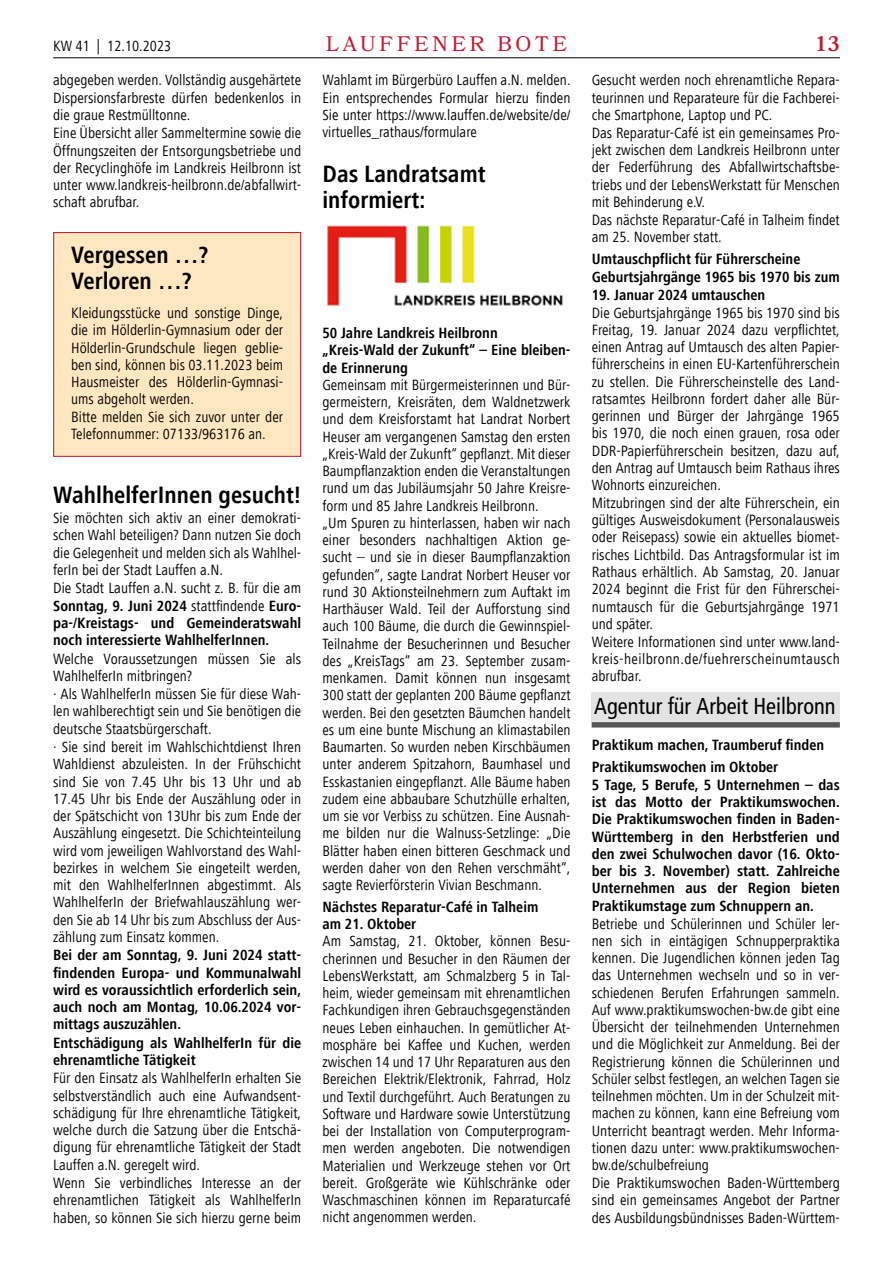
<style>
.page{position:relative;width:893px;height:1263px;background:#fff}
.page>*{position:absolute;margin:0;border:0;box-sizing:border-box;transform-origin:0 0}
.t1{font:700 condensed 24.3px/25.5px "Frutiger Next LT";color:#000}
.t2{font:condensed 22.95px "Frutiger LT";color:#000}
.t3{font:21px "Bookmania";letter-spacing:.17em;color:#c11c32}
.t4{font:600 21px "Bookmania";color:#c11c32}
.t5{font:condensed 15.3px/17.2px "Frutiger Next LT";color:#000}
.t6{font:700 condensed 15.3px/17.2px "Frutiger Next LT";color:#000}
.s1{font-weight:700}
</style>
<div class="page">
<div style="left:54px;top:233px;width:247px;height:223px;background:#ffe7c1"></div>
<div style="left:53px;top:232px;width:248px;height:225px;border:1px solid #c11c32"></div>
<img style="left:327px;top:225px;width:236px;height:81px">
<div style="left:592px;top:692px;width:248px;height:35px;background:#e3e3e3"></div>
<div style="left:592px;top:722px;width:248px;height:5px;background:#565656"></div>
<hr style="left:53px;top:57px;width:787px;height:1px;background:#000">
<p class="t5" style="left:53px;top:37px;width:120px">KW 41 | 12.10.2023</p>
<h3 class="t3" style="left:326px;top:31px;width:243px">LAUFFENER BOTE</h3>
<h3 class="t4" style="left:815px;top:31px;width:26px">13</h3>
<p class="t5" style="left:53px;top:72px;width:250px">abgegeben werden. Vollständig ausgehärtete Dispersionsfarbreste dürfen bedenkenlos in die graue Restmülltonne.<br>Eine Übersicht aller Sammeltermine sowie die Öffnungszeiten der Entsorgungsbetriebe und der Recyclinghöfe im Landkreis Heilbronn ist unter www.landkreis-heilbronn.de/abfallwirt&shy;schaft abrufbar.</p>
<h1 class="t1" style="left:71px;top:243px;width:139px">Vergessen …?<br>Verloren …?</h1>
<p class="t5" style="left:71px;top:304px;width:213px">Kleidungsstücke und sonstige Dinge, die im Hölderlin-Gymnasium oder der Hölderlin-Grundschule liegen geblie&shy;ben sind, können bis 03.11.2023 beim Hausmeister des Hölderlin-Gymnasi&shy;ums abgeholt werden.<br>Bitte melden Sie sich zuvor unter der Telefonnummer: 07133/963176 an.</p>
<p class="t5" style="left:322px;top:72px;width:250px;text-align:justify">Wahlamt im Bürgerbüro Lauffen a.N. melden.<br>Ein entsprechendes Formular hierzu finden Sie unter https://www.lauffen.de/website/de/ virtuelles_rathaus/formulare</p>
<h1 class="t1" style="left:322px;top:161px;width:165px">Das Landratsamt informiert:</h1>
<p class="t5" style="left:592px;top:72px;width:250px">Gesucht werden noch ehrenamtliche Repara&shy;teurinnen und Reparateure für die Fachberei&shy;che Smartphone, Laptop und PC.<br>Das Reparatur-Café ist ein gemeinsames Pro&shy;jekt zwischen dem Landkreis Heilbronn unter der Federführung des Abfallwirtschaftsbe&shy;triebs und der LebensWerkstatt für Menschen mit Behinderung e.V.<br>Das nächste Reparatur-Café in Talheim findet am 25. November statt.</p>
<p class="t6" style="left:592px;top:250px;width:250px;line-height:18px">Umtauschpflicht für Führerscheine<br>Geburtsjahrgänge 1965 bis 1970 bis zum</p>
<p class="t6" style="left:592px;top:286px;width:175px">19. Januar 2024 umtauschen</p>
<p class="t5" style="left:592px;top:304px;width:250px">Die Geburtsjahrgänge 1965 bis 1970 sind bis Freitag, 19. Januar 2024 dazu verpflichtet, einen Antrag auf Umtausch des alten Papier&shy;führerscheins in einen EU-Kartenführerschein zu stellen. Die Führerscheinstelle des Land&shy;ratsamtes Heilbronn fordert daher alle Bür&shy;gerinnen und Bürger der Jahrgänge 1965 bis 1970, die noch einen grauen, rosa oder DDR-Papierführerschein besitzen, dazu auf, den Antrag auf Umtausch beim Rathaus ihres Wohnorts einzureichen.<br>Mitzubringen sind der alte Führerschein, ein gültiges Ausweisdokument (Personalausweis oder Reisepass) sowie ein aktuelles biomet&shy;risches Lichtbild. Das Antragsformular ist im Rathaus erhältlich. Ab Samstag, 20. Januar 2024 beginnt die Frist für den Führerschei&shy;numtausch für die Geburtsjahrgänge 1971 und später.<br>Weitere Informationen sind unter www.land&shy;kreis-heilbronn.de/fuehrerscheinumtausch abrufbar.</p>
<h2 class="t2" style="left:594px;top:693px;width:243px">Agentur für Arbeit Heilbronn</h2>
<p class="t6" style="left:592px;top:733px;width:234px;line-height:22.2px">Praktikum machen, Traumberuf finden<br>Praktikumswochen im Oktober</p>
<p class="t6" style="left:592px;top:776px;width:250px;text-align:justify">5 Tage, 5 Berufe, 5 Unternehmen – das ist das Motto der Praktikumswochen.<br>Die Praktikumswochen finden in Baden-Württemberg in den Herbstferien und den zwei Schulwochen davor (16. Okto&shy;ber bis 3. November) statt. Zahlreiche Unternehmen aus der Region bieten Praktikumstage zum Schnuppern an.</p>
<p class="t5" style="left:592px;top:915px;width:250px">Betriebe und Schülerinnen und Schüler ler&shy;nen sich in eintägigen Schnupperpraktika kennen. Die Jugendlichen können jeden Tag das Unternehmen wechseln und so in ver&shy;schiedenen Berufen Erfahrungen sammeln.<br>Auf www.praktikumswochen-bw.de gibt eine Übersicht der teilnehmenden Unternehmen und die Möglichkeit zur Anmeldung. Bei der Registrierung können die Schülerinnen und Schüler selbst festlegen, an welchen Tagen sie teilnehmen möchten. Um in der Schulzeit mit&shy;machen zu können, kann eine Befreiung vom Unterricht beantragt werden. Mehr Informa&shy;tionen dazu unter: www.praktikumswochen&shy;bw.de/schulbefreiung<br>Die Praktikumswochen Baden-Württemberg sind ein gemeinsames Angebot der Partner des Ausbildungsbündnisses Baden-Württem-</p>
<p class="t6" style="left:322px;top:324px;width:250px">50 Jahre Landkreis Heilbronn „Kreis-Wald der Zukunft“ – Eine bleiben&shy;de Erinnerung</p>
<p class="t5" style="left:322px;top:376px;width:250px">Gemeinsam mit Bürgermeisterinnen und Bür&shy;germeistern, Kreisräten, dem Waldnetzwerk und dem Kreisforstamt hat Landrat Norbert Heuser am vergangenen Samstag den ersten „Kreis-Wald der Zukunft“ gepflanzt. Mit dieser Baumpflanzaktion enden die Veranstaltungen rund um das Jubiläumsjahr 50 Jahre Kreisre&shy;form und 85 Jahre Landkreis Heilbronn.<br>„Um Spuren zu hinterlassen, haben wir nach einer besonders nachhaltigen Aktion ge&shy;sucht – und sie in dieser Baumpflanzaktion gefunden“, sagte Landrat Norbert Heuser vor rund 30 Aktionsteilnehmern zum Auftakt im Harthäuser Wald. Teil der Aufforstung sind auch 100 Bäume, die durch die Gewinnspiel-Teilnahme der Besucherinnen und Besucher des „KreisTags“ am 23. September zusam&shy;menkamen. Damit können nun insgesamt 300 statt der geplanten 200 Bäume gepflanzt werden. Bei den gesetzten Bäumchen handelt es um eine bunte Mischung an klimastabilen Baumarten. So wurden neben Kirschbäumen unter anderem Spitzahorn, Baumhasel und Esskastanien eingepflanzt. Alle Bäume haben zudem eine abbaubare Schutzhülle erhalten, um sie vor Verbiss zu schützen. Eine Ausnah&shy;me bilden nur die Walnuss-Setzlinge: „Die Blätter haben einen bitteren Geschmack und werden daher von den Rehen verschmäht“, sagte Revierförsterin Vivian Beschmann.</p>
<p class="t6" style="left:322px;top:898px;width:217px">Nächstes Reparatur-Café in Talheim am 21. Oktober</p>
<p class="t5" style="left:322px;top:933px;width:250px;text-align:justify">Am Samstag, 21. Oktober, können Besu&shy;cherinnen und Besucher in den Räumen der LebensWerkstatt, am Schmalzberg 5 in Tal&shy;heim, wieder gemeinsam mit ehrenamtlichen Fachkundigen ihren Gebrauchsgegenständen neues Leben einhauchen. In gemütlicher At&shy;mosphäre bei Kaffee und Kuchen, werden zwischen 14 und 17 Uhr Reparaturen aus den Bereichen Elektrik/Elektronik, Fahrrad, Holz und Textil durchgeführt. Auch Beratungen zu Software und Hardware sowie Unterstützung bei der Installation von Computerprogram&shy;men werden angeboten. Die notwendigen Materialien und Werkzeuge stehen vor Ort bereit. Großgeräte wie Kühlschränke oder Waschmaschinen können im Reparaturcafé nicht angenommen werden.</p>
<h1 class="t1" style="left:53px;top:482px;width:249px">WahlhelferInnen gesucht!</h1>
<p class="t5" style="left:53px;top:509px;width:250px">Sie möchten sich aktiv an einer demokrati&shy;schen Wahl beteiligen? Dann nutzen Sie doch die Gelegenheit und melden sich als Wahlhel&shy;ferIn bei der Stadt Lauffen a.N.<br>Die Stadt Lauffen a.N. sucht z. B. für die am <span class="s1">Sonntag, 9. Juni 2024</span> stattfindende <span class="s1">Euro&shy;pa-/Kreistags- und Gemeinderatswahl noch interessierte WahlhelferInnen.</span></p>
<p class="t5" style="left:53px;top:650px;width:250px">Welche Voraussetzungen müssen Sie als WahlhelferIn mitbringen?<br>· Als WahlhelferIn müssen Sie für diese Wah&shy;len wahlberechtigt sein und Sie benötigen die deutsche Staatsbürgerschaft.<br>· Sie sind bereit im Wahlschichtdienst Ihren Wahldienst abzuleisten. In der Frühschicht sind Sie von 7.45 Uhr bis 13 Uhr und ab 17.45 Uhr bis Ende der Auszählung oder in der Spätschicht von 13Uhr bis zum Ende der Auszählung eingesetzt. Die Schichteinteilung wird vom jeweiligen Wahlvorstand des Wahl&shy;bezirkes in welchem Sie eingeteilt werden, mit den WahlhelferInnen abgestimmt. Als WahlhelferIn der Briefwahlauszählung wer&shy;den Sie ab 14 Uhr bis zum Abschluss der Aus&shy;zählung zum Einsatz kommen.</p>
<p class="t6" style="left:53px;top:946px;width:250px">Bei der am Sonntag, 9. Juni 2024 statt&shy;findenden Europa- und Kommunalwahl wird es voraussichtlich erforderlich sein, auch noch am Montag, 10.06.2024 vor&shy;mittags auszuzählen.<br>Entschädigung als WahlhelferIn für die ehrenamtliche Tätigkeit</p>
<p class="t5" style="left:53px;top:1070px;width:250px">Für den Einsatz als WahlhelferIn erhalten Sie selbstverständlich auch eine Aufwandsent&shy;schädigung für Ihre ehrenamtliche Tätigkeit, welche durch die Satzung über die Entschä&shy;digung für ehrenamtliche Tätigkeit der Stadt Lauffen a.N. geregelt wird.<br>Wenn Sie verbindliches Interesse an der ehrenamtlichen Tätigkeit als WahlhelferIn haben, so können Sie sich hierzu gerne beim</p>
</div>
